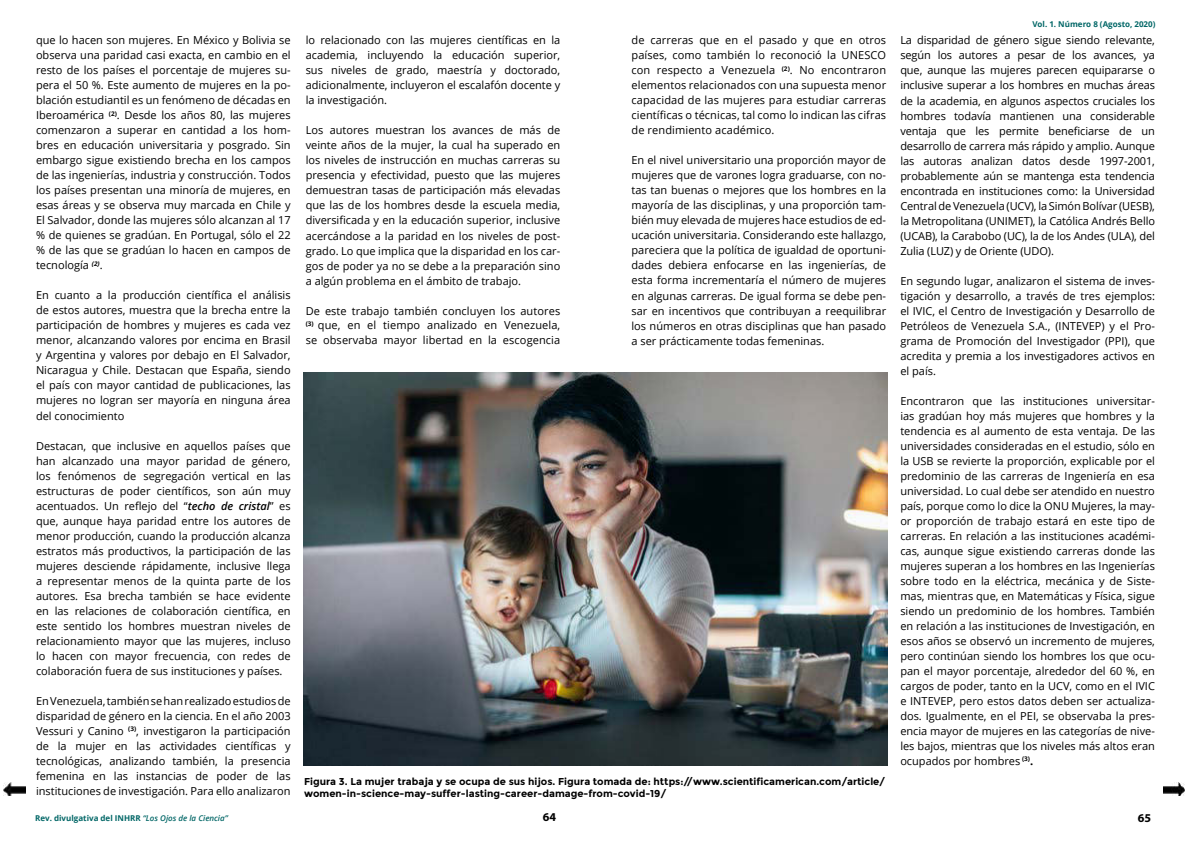
<style>
.page{position:relative;width:1191px;height:842px;background:#fff}
.page>*{position:absolute;margin:0;border:0;box-sizing:border-box;transform-origin:0 0}
.t1{font:700 12px "Myriad Pro";color:#000}
.t2{font:11px/15px "Open Sans";color:#000;text-align:justify}
.t3{font:700 10px/12px "Montserrat";color:#000}
.t4{font:700 8px "Open Sans";color:#066}
.s1{font-weight:600;font-style:italic}
.s2{font-weight:700}
</style>
<div class="page">
<img style="left:304px;top:372px;width:583px;height:393px">
<img style="left:4px;top:782px;width:21px;height:14px">
<img style="left:1163px;top:782px;width:21px;height:14px">
<p class="t2" style="left:36px;top:33px;width:256px">que lo hacen son mujeres. En México y Bolivia se observa una paridad casi exacta, en cambio en el resto de los países el porcentaje de mujeres su&shy;pera el 50 %. Este aumento de mujeres en la po&shy;blación estudiantil es un fenómeno de décadas en Iberoamérica <sup>(2)</sup>. Desde los años 80, las mujeres comenzaron a superar en cantidad a los hom&shy;bres en educación universitaria y posgrado. Sin embargo sigue existiendo brecha en los campos de las ingenierías, industria y construcción. Todos los países presentan una minoría de mujeres, en esas áreas y se observa muy marcada en Chile y El Salvador, donde las mujeres sólo alcanzan al 17 % de quienes se gradúan. En Portugal, sólo el 22 % de las que se gradúan lo hacen en campos de tecnología <sup>(2)</sup>.</p>
<p class="t2" style="left:36px;top:288px;width:256px">En cuanto a la producción científica el análisis de estos autores, muestra que la brecha entre la participación de hombres y mujeres es cada vez menor, alcanzando valores por encima en Brasil y Argentina y valores por debajo en El Salvador, Nicaragua y Chile. Destacan que España, siendo el país con mayor cantidad de publicaciones, las mujeres no logran ser mayoría en ninguna área del conocimiento</p>
<p class="t2" style="left:36px;top:438px;width:256px">Destacan, que inclusive en aquellos países que han alcanzado una mayor paridad de género, los fenómenos de segregación vertical en las estructuras de poder científicos, son aún muy acentuados. Un reflejo del “<span class="s1">techo de cristal</span>” es que, aunque haya paridad entre los autores de menor producción, cuando la producción alcanza estratos más productivos, la participación de las mujeres desciende rápidamente, inclusive llega a representar menos de la quinta parte de los autores. Esa brecha también se hace evidente en las relaciones de colaboración científica, en este sentido los hombres muestran niveles de relacionamiento mayor que las mujeres, incluso lo hacen con mayor frecuencia, con redes de colaboración fuera de sus instituciones y países.</p>
<p class="t2" style="left:36px;top:693px;width:256px">En Venezuela, también se han realizado estudios de disparidad de género en la ciencia. En el año 2003<br>Vessuri y Canino <sup>(3)</sup>, investigaron la participación de la mujer en las actividades científicas y tecnológicas, analizando también, la presencia femenina en las instancias de poder de las instituciones de investigación. Para ello analizaron</p>
<p class="t4" style="left:35px;top:814px;width:194px">Rev. divulgativa del INHRR <span class="s1">“Los Ojos de la Ciencia”</span></p>
<p class="t2" style="left:306px;top:33px;width:256px">lo relacionado con las mujeres científicas en la academia, incluyendo la educación superior, sus niveles de grado, maestría y doctorado, adicionalmente, incluyeron el escalafón docente y la investigación.</p>
<p class="t2" style="left:306px;top:124px;width:256px">Los autores muestran los avances de más de veinte años de la mujer, la cual ha superado en los niveles de instrucción en muchas carreras su presencia y efectividad, puesto que las mujeres demuestran tasas de participación más elevadas que las de los hombres desde la escuela media, diversificada y en la educación superior, inclusive acercándose a la paridad en los niveles de post&shy;grado. Lo que implica que la disparidad en los car&shy;gos de poder ya no se debe a la preparación sino a algún problema en el ámbito de trabajo.</p>
<p class="t2" style="left:306px;top:303px;width:256px">De este trabajo también concluyen los autores <sup>(3)</sup> que, en el tiempo analizado en Venezuela, se observaba mayor libertad en la escogencia</p>
<p class="t2" style="left:631px;top:33px;width:256px">de carreras que en el pasado y que en otros países, como también lo reconoció la UNESCO con respecto a Venezuela <sup>(2)</sup>. No encontraron elementos relacionados con una supuesta menor capacidad de las mujeres para estudiar carreras científicas o técnicas, tal como lo indican las cifras de rendimiento académico.</p>
<p class="t2" style="left:631px;top:153px;width:256px">En el nivel universitario una proporción mayor de mujeres que de varones logra graduarse, con no&shy;tas tan buenas o mejores que los hombres en la mayoría de las disciplinas, y una proporción tam&shy;bién muy elevada de mujeres hace estudios de ed&shy;ucación universitaria. Considerando este hallazgo, pareciera que la política de igualdad de oportuni&shy;dades debiera enfocarse en las ingenierías, de esta forma incrementaría el número de mujeres en algunas carreras. De igual forma se debe pen&shy;sar en incentivos que contribuyan a reequilibrar los números en otras disciplinas que han pasado a ser prácticamente todas femeninas.</p>
<p class="t3" style="left:304px;top:775px;width:583px">Figura 3. La mujer trabaja y se ocupa de sus hijos. Figura tomada de: https://www.scientificamerican.com/article/ women-in-science-may-suffer-lasting-career-damage-from-covid-19/</p>
<p class="t4" style="left:1032px;top:21px;width:125px">Vol. 1. Número 8 (Agosto, 2020)</p>
<p class="t2" style="left:900px;top:33px;width:256px">La disparidad de género sigue siendo relevante, según los autores a pesar de los avances, ya que, aunque las mujeres parecen equipararse o inclusive superar a los hombres en muchas áreas de la academia, en algunos aspectos cruciales los hombres todavía mantienen una considerable ventaja que les permite beneficiarse de un desarrollo de carrera más rápido y amplio. Aunque las autoras analizan datos desde 1997-2001, probablemente aún se mantenga esta tendencia encontrada en instituciones como: la Universidad Central de Venezuela (UCV), la Simón Bolívar (UESB), la Metropolitana (UNIMET), la Católica Andrés Bello (UCAB), la Carabobo (UC), la de los Andes (ULA), del Zulia (LUZ) y de Oriente (UDO).</p>
<p class="t2" style="left:900px;top:273px;width:256px">En segundo lugar, analizaron el sistema de inves&shy;tigación y desarrollo, a través de tres ejemplos: el IVIC, el Centro de Investigación y Desarrollo de Petróleos de Venezuela S.A., (INTEVEP) y el Pro&shy;grama de Promoción del Investigador (PPI), que acredita y premia a los investigadores activos en el país.</p>
<p class="t2" style="left:900px;top:393px;width:256px">Encontraron que las instituciones universitar&shy;ias gradúan hoy más mujeres que hombres y la tendencia es al aumento de esta ventaja. De las universidades consideradas en el estudio, sólo en la USB se revierte la proporción, explicable por el predominio de las carreras de Ingeniería en esa universidad. Lo cual debe ser atendido en nuestro país, porque como lo dice la ONU Mujeres, la may&shy;or proporción de trabajo estará en este tipo de carreras. En relación a las instituciones académi&shy;cas, aunque sigue existiendo carreras donde las mujeres superan a los hombres en las Ingenierías sobre todo en la eléctrica, mecánica y de Siste&shy;mas, mientras que, en Matemáticas y Física, sigue siendo un predominio de los hombres. También en relación a las instituciones de Investigación, en esos años se observó un incremento de mujeres, pero continúan siendo los hombres los que ocu&shy;pan el mayor porcentaje, alrededor del 60 %, en cargos de poder, tanto en la UCV, como en el IVIC e INTEVEP, pero estos datos deben ser actualiza&shy;dos. Igualmente, en el PEI, se observaba la pres&shy;encia mayor de mujeres en las categorías de nive&shy;les bajos, mientras que los niveles más altos eran ocupados por hombres <sup>(3)</sup><span class="s2">.</span></p>
<p class="t1" style="left:543px;top:810px;width:15px">64</p>
<p class="t1" style="left:1137px;top:811px;width:15px">65</p>
</div>
